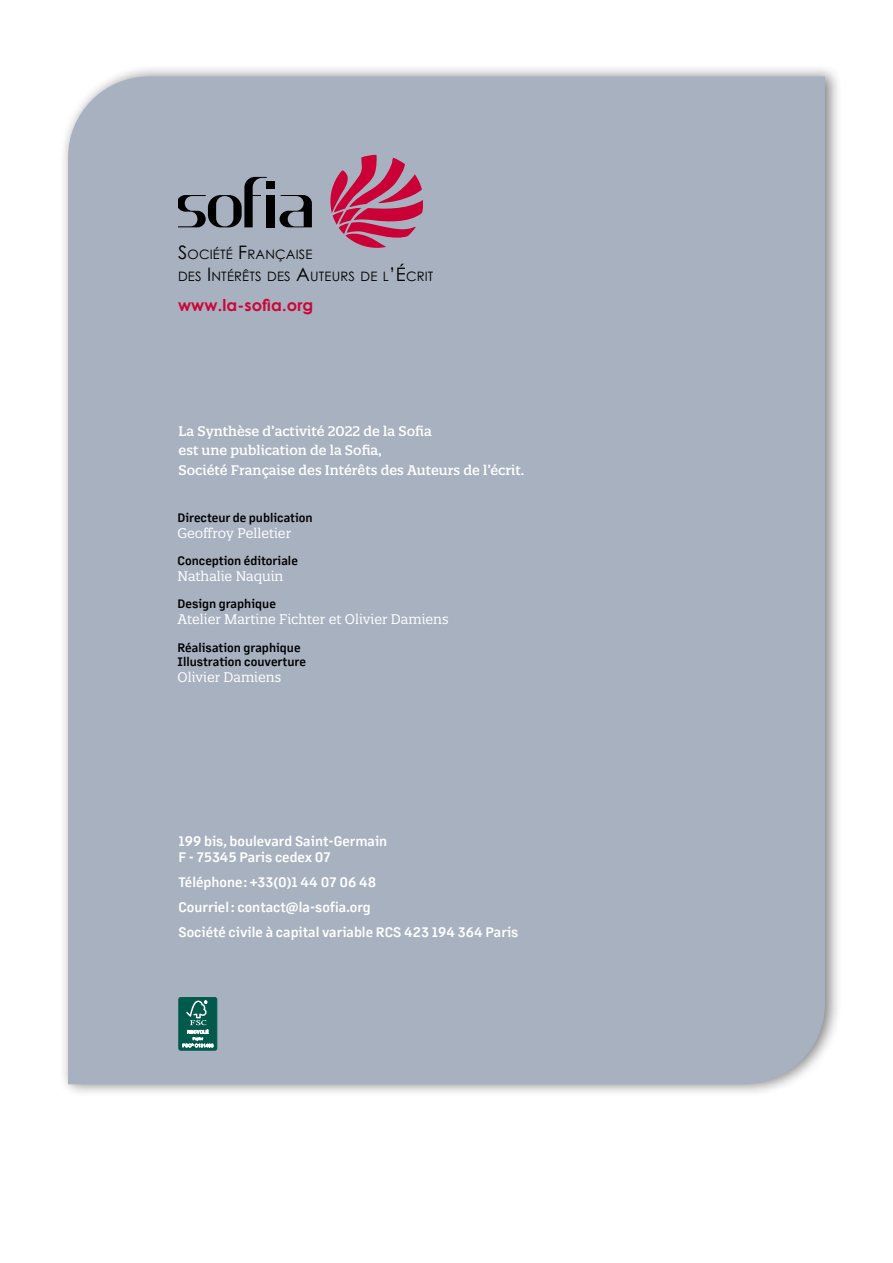
<style>
.page{position:relative;width:893px;height:1263px;background:#fff}
.page>*{position:absolute;margin:0;border:0;box-sizing:border-box;transform-origin:0 0}
.t1{font:700 16.35px "Century Gothic Pro";letter-spacing:.01em;color:#ca0739}
.t2{font:600 13.5px/24.8px "Margin MVB";color:#fff}
.t3{font:500 13.5px/19.5px "Quatro Slab";color:#fff}
.t4{font:13.5px "Quatro Slab";color:#fff}
.t5{font:13.05px/22.4px "Century Gothic Pro";letter-spacing:.015em;color:#000}
.t6{font:600 12px/14.4px "Margin MVB";color:#000}
.s1{font-size:18.6px}
</style>
<div class="page">
<div style="left:59px;top:63px;width:783px;height:1035px;background:#000;opacity:.5"></div>
<div style="left:68px;top:77px;width:757px;height:1007px;background:#a8b1bf"></div>
<div style="left:267px;top:181px;width:8px;height:7px;background:#000"></div>
<div style="left:267px;top:195px;width:8px;height:32px;background:#000"></div>
<svg style="left:178px;top:177px;width:89px;height:50px;background:#797f89"></svg>
<svg style="left:280px;top:195px;width:32px;height:32px"></svg>
<svg style="left:330px;top:155px;width:92px;height:93px;background:#b85c7d"></svg>
<div style="left:179px;top:997px;width:38px;height:53px;background:#025a4c;border-radius:2px"></div>
<div style="left:179px;top:997px;width:38px;height:53px;border:1px solid #025a4c;border-radius:2px"></div>
<svg style="left:183px;top:1000px;width:30px;height:47px"></svg>
<p class="t5" style="left:178px;top:242px;width:257px"><span class="s1">S</span>OCIÉTÉ <span class="s1">F</span>RANÇAISE<br>DES <span class="s1">I</span> NTÉRÊTS DES <span class="s1">A</span>UTEURS DE L<span class="s1">’</span><span class="s1">É</span>CRIT</p>
<p class="t1" style="left:178px;top:295px;width:137px">www.la-sofia.org</p>
<p class="t3" style="left:179px;top:421px;width:347px">La Synthèse d’activité 2022 de la Sofia<br>est une publication de la Sofia,<br>Société Française des Intérêts des Auteurs de l’écrit.</p>
<p class="t6" style="left:178px;top:509px;width:137px">Directeur de publication</p>
<p class="t4" style="left:178px;top:524px;width:115px">Geoffroy Pelletier</p>
<p class="t6" style="left:178px;top:553px;width:122px">Conception éditoriale</p>
<p class="t4" style="left:178px;top:568px;width:107px">Nathalie Naquin</p>
<p class="t6" style="left:178px;top:596px;width:100px">Design graphique</p>
<p class="t4" style="left:178px;top:611px;width:273px">Atelier Martine Fichter et Olivier Damiens</p>
<p class="t6" style="left:178px;top:639px;width:130px">Réalisation graphique<br>Illustration couverture</p>
<p class="t4" style="left:178px;top:669px;width:105px">Olivier Damiens</p>
<p class="t2" style="left:179px;top:832px;width:210px;line-height:16.2px">199 bis, boulevard Saint-Germain<br>F - 75345 Paris cedex 07</p>
<p class="t2" style="left:178px;top:869px;width:341px">Téléphone: +33(0)1 44 07 06 48<br>Courriel: contact@la-sofia.org<br>Société civile à capital variable RCS 423 194 364 Paris</p>
</div>
